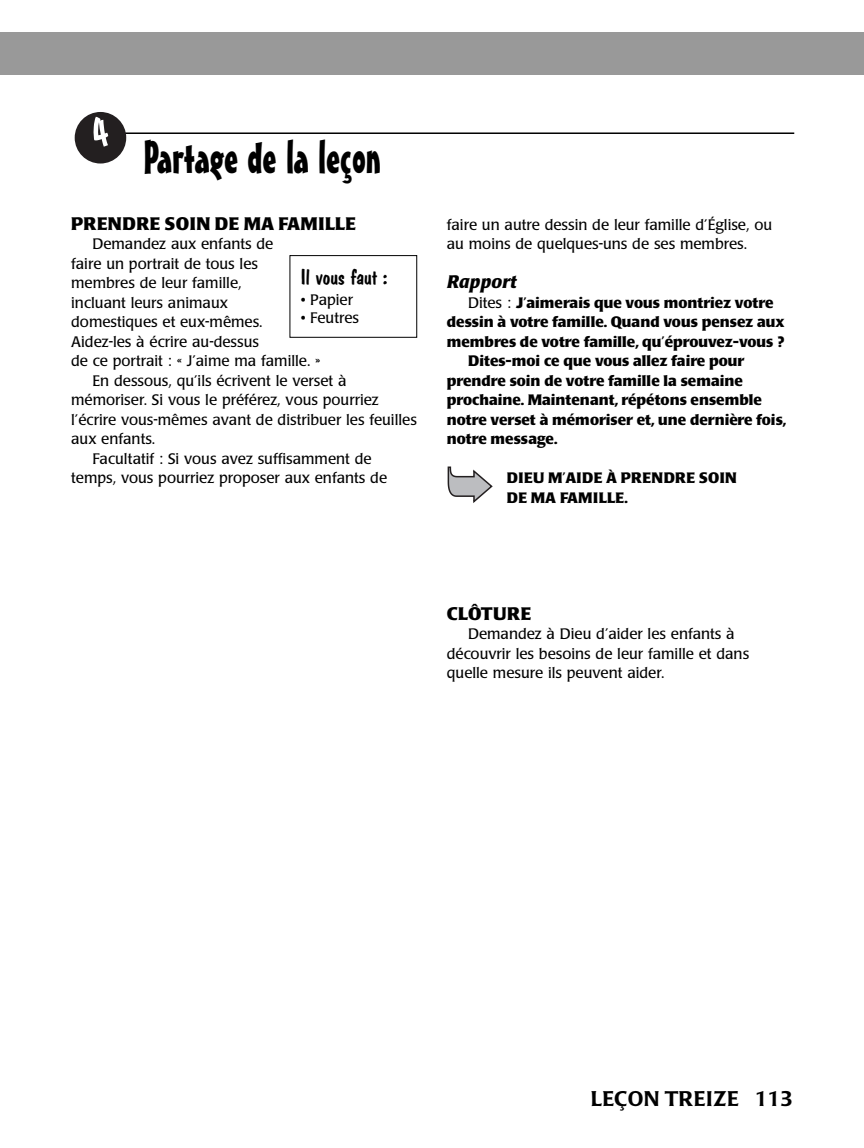
<style>
.page{position:relative;width:864px;height:1148px;background:#fff}
.page>*{position:absolute;margin:0;border:0;box-sizing:border-box;transform-origin:0 0}
.t1{font:45px "Mister Earl BT";color:#000}
.t2{font:500 21px "Poppl Laudatio";letter-spacing:.02em;color:#000}
.t3{font:21px "Dom Casual D";color:#000;scale:1.05 1}
.t4{font:700 18px "Poppl Laudatio";letter-spacing:.02em;color:#000}
.t5{font:italic 700 18px "Poppl Laudatio";color:#000}
.t6{font:15px/19.5px "Poppl Laudatio";color:#000}
.t7{font:700 15px "Poppl Laudatio";color:#000}
.t8{font:700 15px/19.5px "Poppl Laudatio";letter-spacing:.02em;color:#000}
.s1{font-weight:400}
</style>
<div class="page">
<div style="left:0;top:32px;width:864px;height:42px;background:#999"></div>
<hr style="left:124px;top:132px;width:670px;height:2px;background:#000">
<svg style="left:448px;top:466px;width:45px;height:37px"></svg>
<div style="left:290px;top:255px;width:127px;height:83px;border:1px solid #000"></div>
<svg style="left:75px;top:112px;width:51px;height:51px"></svg>
<h1 class="t1" style="left:143px;top:140px;width:239px">Partage de la leçon</h1>
<p class="t4" style="left:71px;top:216px;width:286px">PRENDRE SOIN DE MA FAMILLE</p>
<p class="t6" style="left:92px;top:236px;width:182px">Demandez aux enfants de</p>
<p class="t6" style="left:71px;top:255px;width:188px">faire un portrait de tous les</p>
<p class="t6" style="left:71px;top:275px;width:172px">membres de leur famille,</p>
<p class="t6" style="left:71px;top:294px;width:158px">incluant leurs animaux</p>
<p class="t6" style="left:71px;top:314px;width:193px">domestiques et eux-mêmes.</p>
<p class="t6" style="left:71px;top:333px;width:189px">Aidez-les à écrire au-dessus</p>
<p class="t6" style="left:71px;top:353px;width:251px">de ce portrait : « J’aime ma famille. »</p>
<p class="t6" style="left:92px;top:372px;width:256px">En dessous, qu’ils écrivent le verset à</p>
<p class="t6" style="left:71px;top:392px;width:309px">mémoriser. Si vous le préférez, vous pourriez</p>
<p class="t6" style="left:71px;top:411px;width:347px">l’écrire vous-mêmes avant de distribuer les feuilles</p>
<p class="t6" style="left:71px;top:431px;width:86px">aux enfants.</p>
<p class="t6" style="left:92px;top:450px;width:281px">Facultatif : Si vous avez suffisamment de</p>
<p class="t6" style="left:71px;top:470px;width:317px">temps, vous pourriez proposer aux enfants de</p>
<h2 class="t3" style="left:301px;top:264px;width:84px">Il vous faut :</h2>
<p class="t6" style="left:301px;top:291px;width:54px">• Papier</p>
<p class="t6" style="left:301px;top:310px;width:60px">• Feutres</p>
<p class="t6" style="left:447px;top:216px;width:327px">faire un autre dessin de leur famille d’Église, ou au moins de quelques-uns de ses membres.</p>
<p class="t5" style="left:447px;top:275px;width:71px">Rapport</p>
<p class="t7" style="left:468px;top:296px;width:307px"><span class="s1">Dites :</span> J’aimerais que vous montriez votre</p>
<p class="t7" style="left:447px;top:316px;width:339px">dessin à votre famille. Quand vous pensez aux</p>
<p class="t7" style="left:447px;top:335px;width:339px">membres de votre famille, qu’éprouvez-vous ?</p>
<p class="t7" style="left:468px;top:355px;width:278px">Dites-moi ce que vous allez faire pour</p>
<p class="t7" style="left:447px;top:374px;width:298px">prendre soin de votre famille la semaine</p>
<p class="t7" style="left:447px;top:394px;width:316px">prochaine. Maintenant, répétons ensemble</p>
<p class="t7" style="left:447px;top:413px;width:341px">notre verset à mémoriser et, une dernière fois,</p>
<p class="t7" style="left:447px;top:433px;width:112px">notre message.</p>
<p class="t8" style="left:507px;top:470px;width:232px">DIEU M’AIDE À PRENDRE SOIN<br>DE MA FAMILLE.</p>
<p class="t4" style="left:447px;top:606px;width:86px">CLÔTURE</p>
<p class="t6" style="left:447px;top:626px;width:304px;text-indent:21px">Demandez à Dieu d’aider les enfants à découvrir les besoins de leur famille et dans quelle mesure ils peuvent aider.</p>
<h2 class="t2" style="left:591px;top:1090px;width:203px">LEÇON TREIZE 113</h2>
</div>
